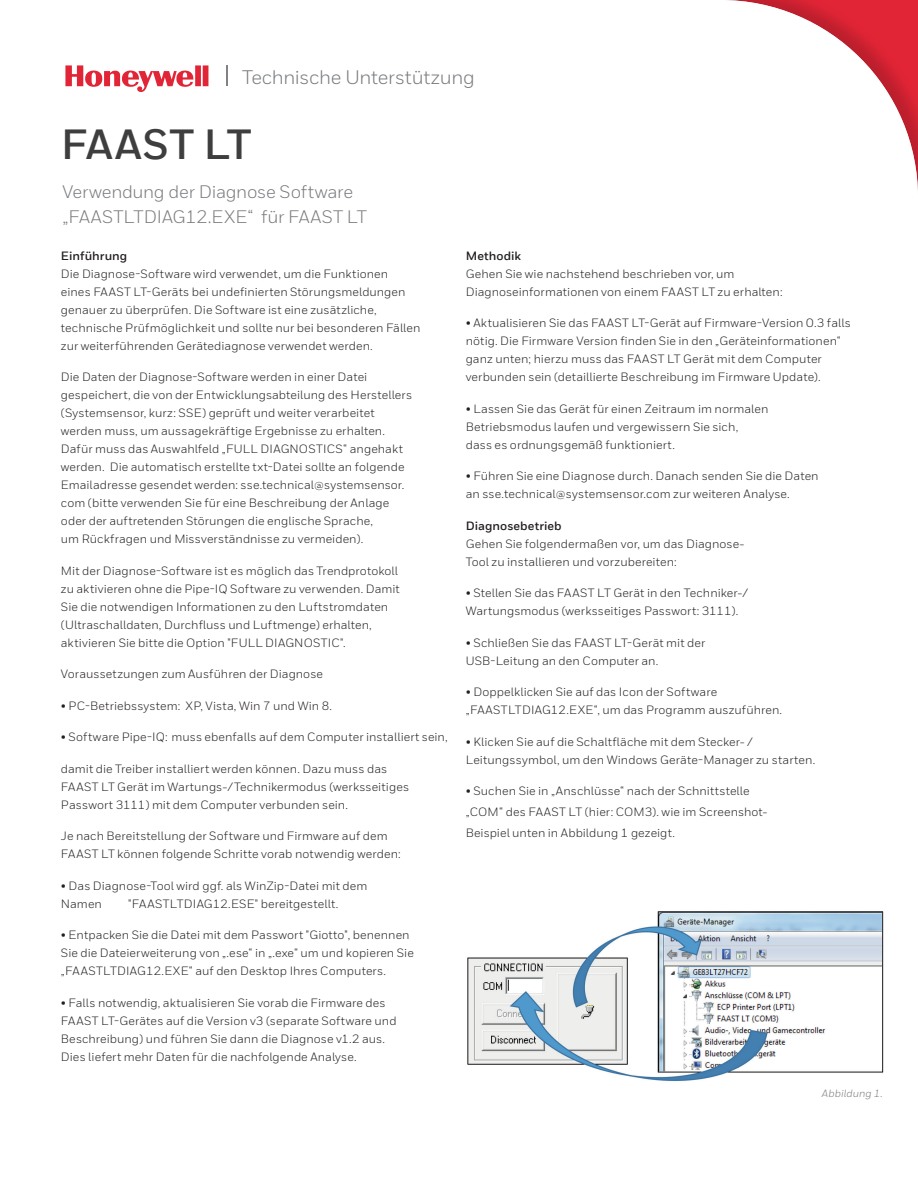
<style>
.page{position:relative;width:918px;height:1188px;background:#fff}
.page>*{position:absolute;margin:0;border:0;box-sizing:border-box;transform-origin:0 0}
.t1{font:700 42px "Honeywell Sans TT";letter-spacing:.01em;color:#3e3e3f}
.t2{font:23.7px "Honeywell Sans";letter-spacing:-.03em;color:#808285}
.t3{font:19.5px "Honeywell Sans TT";letter-spacing:-.015em;color:#787a7d}
.t4{font:18px/25.5px "Honeywell Sans TT";letter-spacing:-.015em;color:#787a7d}
.t5{font:12px/18px "Honeywell Sans TT";letter-spacing:.005em;color:#231f20}
.t6{font:700 12px "Honeywell Sans TT";letter-spacing:.005em;color:#231f20}
.t7{font:italic 10.5px "Honeywell Sans TT";letter-spacing:.01em;color:#787a7d}
</style>
<div class="page">
<svg style="left:65px;top:65px;width:143px;height:27px"></svg>
<hr style="left:226px;top:65px;width:2px;height:21px;background:#808285">
<img style="left:467px;top:911px;width:417px;height:170px">
<h2 class="t2" style="left:243px;top:64px;width:185px">Product Category</h2>
<h3 class="t3" style="left:242px;top:65px;width:234px">Technische Unterstützung</h3>
<h1 class="t1" style="left:61px;top:118px;width:192px">FAAST LT</h1>
<h3 class="t4" style="left:62px;top:179px;width:306px">Verwendung der Diagnose Software „FAASTLTDIAG12.EXE“ für FAAST LT</h3>
<p class="t6" style="left:61px;top:248px;width:68px">Einführung</p>
<p class="t5" style="left:61px;top:265px;width:361px">Die Diagnose-Software wird verwendet, um die Funktionen eines FAAST LT-Geräts bei undefinierten Störungsmeldungen genauer zu überprüfen. Die Software ist eine zusätzliche, technische Prüfmöglichkeit und sollte nur bei besonderen Fällen zur weiterführenden Gerätediagnose verwendet werden.</p>
<p class="t5" style="left:61px;top:368px;width:353px">Die Daten der Diagnose-Software werden in einer Datei gespeichert, die von der Entwicklungsabteilung des Herstellers (Systemsensor, kurz: SSE) geprüft und weiter verarbeitet werden muss, um aussagekräftige Ergebnisse zu erhalten.<br>Dafür muss das Auswahlfeld „FULL DIAGNOSTICS“ angehakt werden. Die automatisch erstellte txt-Datei sollte an folgende Emailadresse gesendet werden: sse.technical@systemsensor. com (bitte verwenden Sie für eine Beschreibung der Anlage oder der auftretenden Störungen die englische Sprache,<br>um Rückfragen und Missverständnisse zu vermeiden).</p>
<p class="t5" style="left:61px;top:562px;width:340px">Mit der Diagnose-Software ist es möglich das Trendprotokoll zu aktivieren ohne die Pipe-IQ Software zu verwenden. Damit Sie die notwendigen Informationen zu den Luftstromdaten (Ultraschalldaten, Durchfluss und Luftmenge) erhalten, aktivieren Sie bitte die Option "FULL DIAGNOSTIC".</p>
<p class="t5" style="left:61px;top:665px;width:264px">Voraussetzungen zum Ausführen der Diagnose</p>
<p class="t5" style="left:61px;top:697px;width:273px">• PC-Betriebssystem: XP, Vista, Win 7 und Win 8.</p>
<p class="t5" style="left:61px;top:728px;width:388px">• Software Pipe-IQ: muss ebenfalls auf dem Computer installiert sein,</p>
<p class="t5" style="left:61px;top:760px;width:350px">damit die Treiber installiert werden können. Dazu muss das<br>FAAST LT Gerät im Wartungs-/Technikermodus (werksseitiges<br>Passwort 3111) mit dem Computer verbunden sein.</p>
<p class="t5" style="left:61px;top:827px;width:341px">Je nach Bereitstellung der Software und Firmware auf dem<br>FAAST LT können folgende Schritte vorab notwendig werden:</p>
<p class="t5" style="left:61px;top:877px;width:308px">• Das Diagnose-Tool wird ggf. als WinZip-Datei mit dem<br>Namen</p>
<p class="t5" style="left:128px;top:895px;width:211px">"FAASTLTDIAG12.ESE" bereitgestellt.</p>
<p class="t5" style="left:61px;top:926px;width:354px">• Entpacken Sie die Datei mit dem Passwort "Giotto", benennen<br>Sie die Dateierweiterung von „.ese“ in „.exe“ um und kopieren Sie „FAASTLTDIAG12.EXE“ auf den Desktop Ihres Computers.</p>
<p class="t5" style="left:61px;top:994px;width:337px">• Falls notwendig, aktualisieren Sie vorab die Firmware des FAAST LT-Gerätes auf die Version v3 (separate Software und Beschreibung) und führen Sie dann die Diagnose v1.2 aus.<br>Dies liefert mehr Daten für die nachfolgende Analyse.</p>
<p class="t6" style="left:466px;top:248px;width:57px">Methodik</p>
<p class="t5" style="left:466px;top:265px;width:318px">Gehen Sie wie nachstehend beschrieben vor, um<br>Diagnoseinformationen von einem FAAST LT zu erhalten:</p>
<p class="t5" style="left:466px;top:314px;width:387px">• Aktualisieren Sie das FAAST LT-Gerät auf Firmware-Version 0.3 falls nötig. Die Firmware Version finden Sie in den „Geräteinformationen“ ganz unten; hierzu muss das FAAST LT Gerät mit dem Computer verbunden sein (detaillierte Beschreibung im Firmware Update).</p>
<p class="t5" style="left:466px;top:400px;width:304px">• Lassen Sie das Gerät für einen Zeitraum im normalen<br>Betriebsmodus laufen und vergewissern Sie sich,<br>dass es ordnungsgemäß funktioniert.</p>
<p class="t5" style="left:466px;top:467px;width:354px">• Führen Sie eine Diagnose durch. Danach senden Sie die Daten an sse.technical@systemsensor.com zur weiteren Analyse.</p>
<p class="t6" style="left:466px;top:518px;width:97px">Diagnosebetrieb</p>
<p class="t5" style="left:466px;top:535px;width:280px">Gehen Sie folgendermaßen vor, um das Diagnose-<br>Tool zu installieren und vorzubereiten:</p>
<p class="t5" style="left:466px;top:584px;width:284px">• Stellen Sie das FAAST LT Gerät in den Techniker-/<br>Wartungsmodus (werksseitiges Passwort: 3111).</p>
<p class="t5" style="left:466px;top:634px;width:241px">• Schließen Sie das FAAST LT-Gerät mit der<br>USB-Leitung an den Computer an.</p>
<p class="t5" style="left:466px;top:683px;width:318px">• Doppelklicken Sie auf das Icon der Software „FAASTLTDIAG12.EXE“, um das Programm auszuführen.</p>
<p class="t5" style="left:466px;top:733px;width:351px">• Klicken Sie auf die Schaltfläche mit dem Stecker- /<br>Leitungssymbol, um den Windows Geräte-Manager zu starten.</p>
<p class="t5" style="left:466px;top:781px;width:303px;line-height:21px">• Suchen Sie in „Anschlüsse“ nach der Schnittstelle „COM“ des FAAST LT (hier: COM3). wie im Screenshot-<br>Beispiel unten in Abbildung 1 gezeigt.</p>
<p class="t7" style="left:822px;top:1087px;width:62px">Abbildung 1.</p>
</div>
